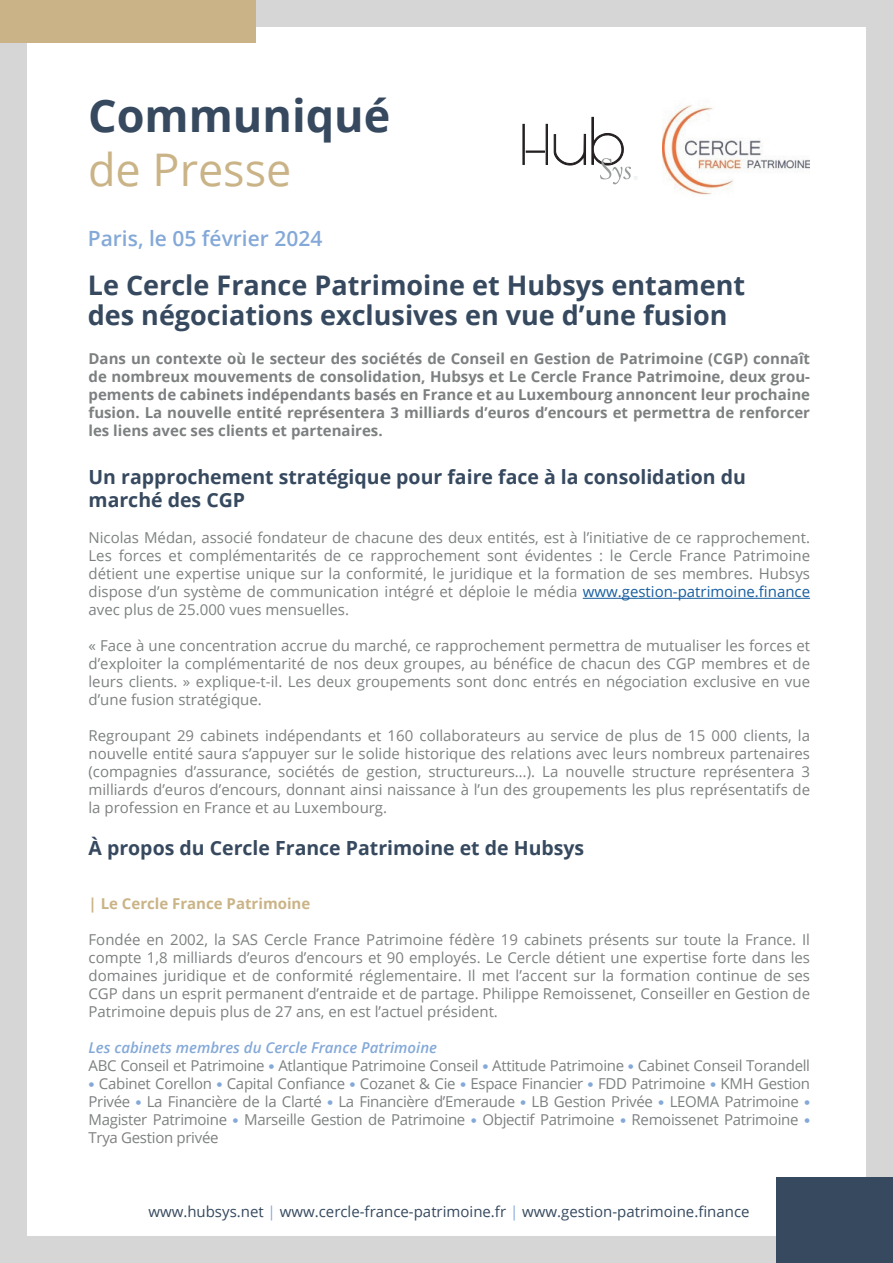
<style>
.page{position:relative;width:893px;height:1263px;background:#fff}
.page>*{position:absolute;margin:0;border:0;box-sizing:border-box;transform-origin:0 0}
.t1{font:700 45px "Open Sans";color:#36495f}
.t2{font:45px "Open Sans";color:#cab487}
.t3{font:700 27px/30px "Open Sans";color:#36495f}
.t4{font:600 21px "Open Sans";color:#84a9d8}
.t5{font:700 19.5px/23.4px "Open Sans";color:#36495f}
.t6{font:15px/18px "Open Sans";color:#7d8081;text-align:justify}
.t7{font:700 15px/18px "Open Sans";color:#7d8081;text-align:justify}
.t8{font:15px/18px "Open Sans";letter-spacing:-.02em;color:#7d8081}
.t9{font:15px "Open Sans";color:#36495f}
.t10{font:700 15px "Open Sans";color:#cab487}
.s1{color:#175d9e}
.s2{font-weight:600;font-style:italic;color:#84a9d8}
.s3{font-family:"Dita";font-weight:800;color:#84a9d8}
.s4{color:#84a9d8}
</style>
<div class="page">
<div style="left:0;top:0;width:893px;height:1263px;border:27px solid #d5d6d5"></div>
<div style="left:776px;top:1178px;width:117px;height:85px;background:#36495f"></div>
<div style="left:0;top:0;width:255px;height:43px;background:#cab487"></div>
<hr style="left:583px;top:598px;width:227px;height:1px;background:#175d9e">
<div style="left:546px;top:124px;width:2px;height:41px;border:1px solid #231f20"></div>
<svg style="left:526px;top:151px;width:19px;height:1px"></svg>
<div style="left:523px;top:124px;width:2px;height:41px;border:1px solid #231f20"></div>
<svg style="left:554px;top:117px;width:83px;height:67px"></svg>
<img style="left:662px;top:101px;width:147px;height:94px">
<h1 class="t1" style="left:88px;top:98px;width:304px">Communiqué</h1>
<h1 class="t2" style="left:88px;top:152px;width:205px">de Presse</h1>
<h3 class="t4" style="left:88px;top:230px;width:236px">Paris, le 05 février 2024</h3>
<h2 class="t3" style="left:88px;top:273px;width:659px">Le Cercle France Patrimoine et Hubsys entament des négociations exclusives en vue d’une fusion</h2>
<p class="t7" style="left:89px;top:351px;width:723px">Dans un contexte où le secteur des sociétés de Conseil en Gestion de Patrimoine (CGP) connaît de nombreux mouvements de consolidation, Hubsys et Le Cercle France Patrimoine, deux grou&shy;pements de cabinets indépendants basés en France et au Luxembourg annoncent leur prochaine fusion. La nouvelle entité représentera 3 milliards d’euros d’encours et permettra de renforcer les liens avec ses clients et partenaires.</p>
<h3 class="t5" style="left:89px;top:467px;width:659px">Un rapprochement stratégique pour faire face à la consolidation du marché des CGP</h3>
<p class="t6" style="left:89px;top:530px;width:723px">Nicolas Médan, associé fondateur de chacune des deux entités, est à l’initiative de ce rapprochement.<br>Les forces et complémentarités de ce rapprochement sont évidentes : le Cercle France Patrimoine détient une expertise unique sur la conformité, le juridique et la formation de ses membres. Hubsys dispose d’un système de communication intégré et déploie le média <span class="s1">www.gestion-patrimoine.finance </span>avec plus de 25.000 vues mensuelles.</p>
<p class="t6" style="left:89px;top:636px;width:723px">« Face à une concentration accrue du marché, ce rapprochement permettra de mutualiser les forces et d’exploiter la complémentarité de nos deux groupes, au bénéfice de chacun des CGP membres et de leurs clients. » explique-t-il. Les deux groupements sont donc entrés en négociation exclusive en vue d’une fusion stratégique.</p>
<p class="t6" style="left:89px;top:728px;width:723px">Regroupant 29 cabinets indépendants et 160 collaborateurs au service de plus de 15 000 clients, la nouvelle entité saura s’appuyer sur le solide historique des relations avec leurs nombreux partenaires (compagnies d’assurance, sociétés de gestion, structureurs…). La nouvelle structure représentera 3 milliards d’euros d’encours, donnant ainsi naissance à l’un des groupements les plus représentatifs de la profession en France et au Luxembourg.</p>
<h3 class="t5" style="left:89px;top:838px;width:497px">À propos du Cercle France Patrimoine et de Hubsys</h3>
<p class="t10" style="left:89px;top:897px;width:223px">| Le Cercle France Patrimoine</p>
<p class="t6" style="left:89px;top:930px;width:723px">Fondée en 2002, la SAS Cercle France Patrimoine fédère 19 cabinets présents sur toute la France. Il compte 1,8 milliards d’euros d’encours et 90 employés. Le Cercle détient une expertise forte dans les domaines juridique et de conformité réglementaire. Il met l’accent sur la formation continue de ses CGP dans un esprit permanent d’entraide et de partage. Philippe Remoissenet, Conseiller en Gestion de Patrimoine depuis plus de 27 ans, en est l’actuel président.</p>
<p class="t8" style="left:89px;top:1038px;width:723px"><span class="s2">Les cabinets membres du Cercle France Patrimoine<br></span>ABC Conseil et Patrimoine <span class="s3">•</span> Atlantique Patrimoine Conseil <span class="s3">•</span> Attitude Patrimoine <span class="s3">•</span> Cabinet Conseil Torandell</p>
<p class="t6" style="left:89px;top:1074px;width:723px"><span class="s3">•</span> Cabinet Corellon <span class="s3">•</span> Capital Confiance <span class="s3">•</span> Cozanet &amp; Cie <span class="s3">•</span> Espace Financier <span class="s3">•</span> FDD Patrimoine <span class="s3">•</span> KMH Gestion Privée <span class="s3">•</span> La Financière de la Clarté <span class="s3">•</span> La Financière d’Emeraude <span class="s3">•</span> LB Gestion Privée <span class="s3">•</span> LEOMA Patrimoine <span class="s3">• </span>Magister Patrimoine <span class="s3">•</span> Marseille Gestion de Patrimoine <span class="s3">•</span> Objectif Patrimoine <span class="s3">•</span> Remoissenet Patrimoine <span class="s3">• </span>Trya Gestion privée</p>
<p class="t9" style="left:148px;top:1205px;width:603px">www.hubsys.net <span class="s4">|</span> www.cercle-france-patrimoine.fr <span class="s4">|</span> www.gestion-patrimoine.finance</p>
</div>
